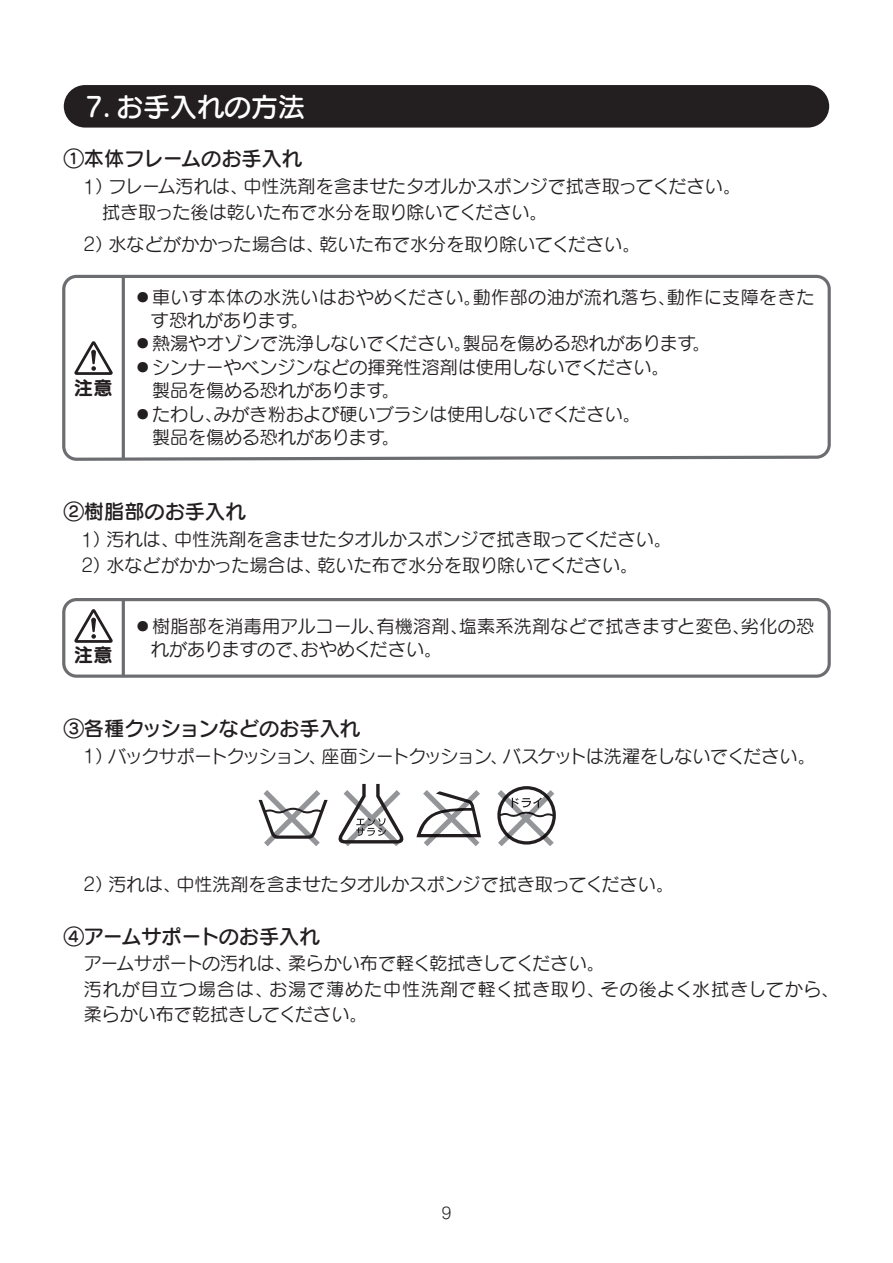
<style>
.page{position:relative;width:893px;height:1263px;background:#fff}
.page>*{position:absolute;margin:0;border:0;box-sizing:border-box;transform-origin:0 0}
.t1{font:27px "Seurat Pro DB";color:#fff}
.t2{font:20.25px "Seurat Pro DB";color:#231f20}
.t3{font:19.2px "Seurat Pro B";color:#231f20}
.t4{font:18px/25.5px "Seurat Pro M";color:#231f20}
.t5{font:18px/23.4px "Seurat Pro M";letter-spacing:.025em;color:#231f20}
.t6{font:18px "Seurat Pro M";letter-spacing:-.045em;color:#231f20}
.t7{font:300 15.45px "Shin M Go Pr 6 N";color:#231f20}
.s1{font-family:"Shin M Go Pr 6 N";font-weight:300}
</style>
<div class="page">
<div style="left:64px;top:85px;width:765px;height:43px;background:#231f20;border-radius:21px"></div>
<svg style="left:62px;top:274px;width:769px;height:187px"></svg>
<hr style="left:122px;top:276px;width:3px;height:183px;background:#6c6d70">
<div style="left:62px;top:598px;width:769px;height:80px;border:3px solid #6c6d70;border-radius:13px"></div>
<hr style="left:122px;top:600px;width:3px;height:76px;background:#6c6d70">
<svg style="left:259px;top:790px;width:69px;height:56px"></svg>
<svg style="left:338px;top:784px;width:66px;height:62px"></svg>
<svg style="left:417px;top:790px;width:64px;height:56px"></svg>
<svg style="left:497px;top:786px;width:59px;height:60px"></svg>
<svg style="left:74px;top:341px;width:39px;height:34px"></svg>
<svg style="left:74px;top:609px;width:39px;height:34px"></svg>
<h1 class="t1" style="left:85px;top:89px;width:222px">7．お手入れの方法</h1>
<p class="t2" style="left:64px;top:145px;width:240px">①本体フレームのお手入れ</p>
<p class="t4" style="left:84px;top:173px;width:659px"><span class="s1">1</span>）フレーム汚れは、中性洗剤を含ませたタオルかスポンジで拭き取ってください。　拭き取った後は乾いた布で水分を取り除いてください。</p>
<p class="t4" style="left:84px;top:231px;width:558px"><span class="s1">2</span>）水などがかかった場合は、乾いた布で水分を取り除いてください。</p>
<p class="t3" style="left:74px;top:374px;width:40px">注意</p>
<p class="t5" style="left:151px;top:285px;width:665px;text-indent:-17px">●車いす本体の水洗いはおやめください。動作部の油が流れ落ち、動作に支障をきたす恐れがあります。</p>
<p class="t4" style="left:134px;top:330px;width:578px">●熱湯やオゾンで洗浄しないでください。製品を傷める恐れがあります。</p>
<p class="t4" style="left:134px;top:355px;width:537px;line-height:23.4px">●シンナーやベンジンなどの揮発性溶剤は使用しないでください。　製品を傷める恐れがあります。</p>
<p class="t4" style="left:134px;top:401px;width:508px;line-height:23.4px">●たわし、みがき粉および硬いブラシは使用しないでください。　製品を傷める恐れがあります。</p>
<p class="t2" style="left:64px;top:498px;width:183px">②樹脂部のお手入れ</p>
<p class="t4" style="left:82px;top:526px;width:592px"><span class="s1">1</span>）汚れは、中性洗剤を含ませたタオルかスポンジで拭き取ってください。<br><span class="s1">2</span>）水などがかかった場合は、乾いた布で水分を取り除いてください。</p>
<p class="t3" style="left:74px;top:642px;width:40px">注意</p>
<p class="t4" style="left:151px;top:614px;width:665px;line-height:23.4px;text-indent:-17px">●樹脂部を消毒用アルコール、有機溶剤、塩素系洗剤などで拭きますと変色、劣化の恐れがありますので、おやめください。</p>
<p class="t2" style="left:64px;top:715px;width:298px">③各種クッションなどのお手入れ</p>
<p class="t6" style="left:84px;top:744px;width:733px"><span class="s1">1</span>）バックサポートクッション、座面シートクッション、バスケットは洗濯をしないでください。</p>
<p class="t4" style="left:84px;top:871px;width:592px"><span class="s1">2</span>）汚れは、中性洗剤を含ませたタオルかスポンジで拭き取ってください。</p>
<p class="t2" style="left:64px;top:922px;width:257px">④アームサポートのお手入れ</p>
<p class="t4" style="left:84px;top:950px;width:756px">アームサポートの汚れは、柔らかい布で軽く乾拭きしてください。<br>汚れが目立つ場合は、お湯で薄めた中性洗剤で軽く拭き取り、その後よく水拭きしてから、柔らかい布で乾拭きしてください。</p>
<p class="t7" style="left:442px;top:1200px;width:11px">9</p>
</div>
